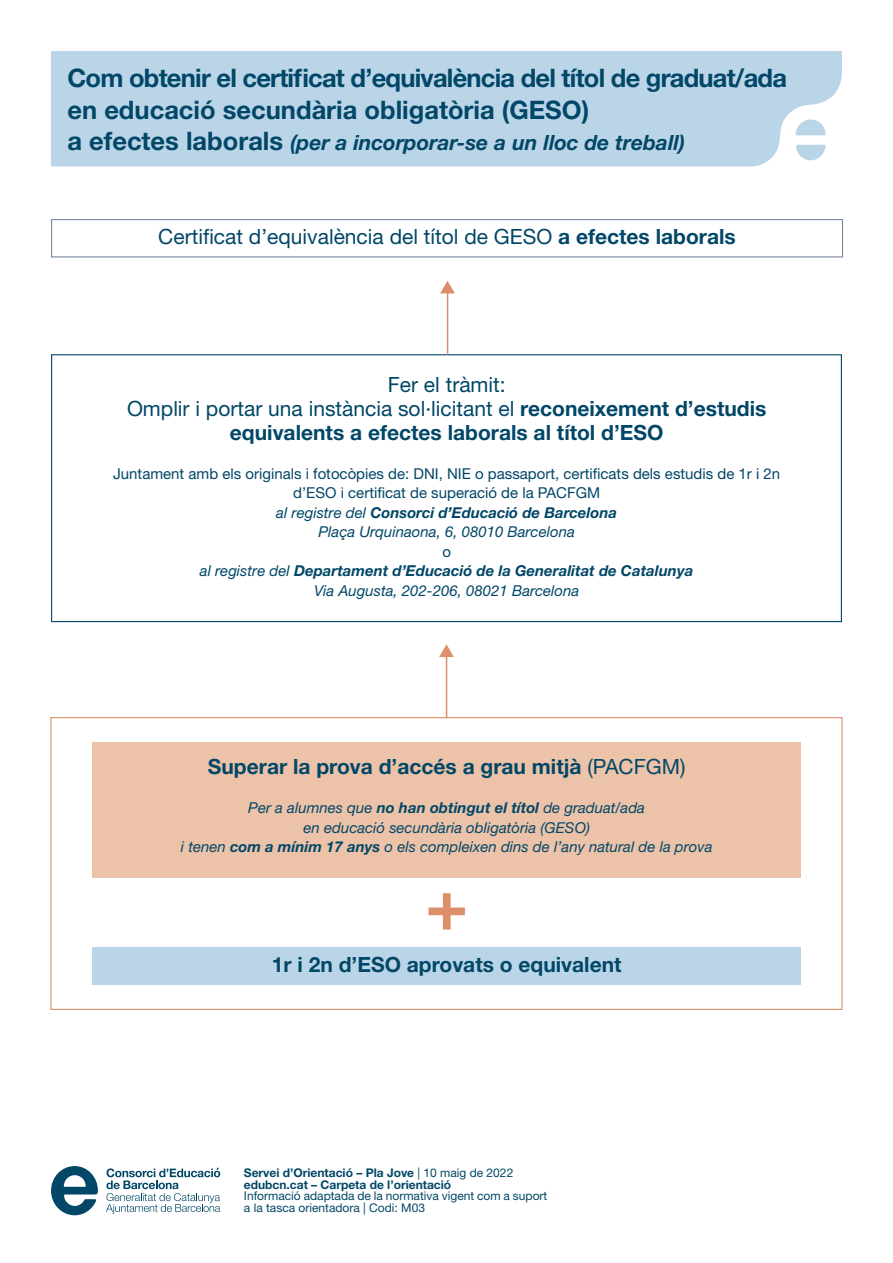
<style>
.page{position:relative;width:893px;height:1263px;background:#fff}
.page>*{position:absolute;margin:0;border:0;box-sizing:border-box;transform-origin:0 0}
.t1{font:700 72px "Helvetica Neue LT Std";color:#dd8f6b}
.t2{font:700 25.5px "Helvetica Neue LT Std";letter-spacing:-.03em;color:#024767}
.t3{font:700 25.5px "Helvetica Neue LT Std";color:#024767}
.t4{font:21px "Helvetica Neue LT Std";color:#024767}
.t5{font:700 21px "Helvetica Neue LT Std";color:#024767}
.t6{font:italic 700 21px "Helvetica Neue LT Std";color:#024767}
.t7{font:italic 15px "Helvetica Neue LT Std";color:#024767}
.t8{font:15px/19.5px "Helvetica Neue LT Std";color:#024767;text-align:center}
.t9{font:italic 700 15px "Helvetica Neue LT Std";color:#024767}
.t10{font:12px "Helvetica Neue LT Std";color:#024767}
.t11{font:700 12px "Helvetica Neue LT Std";color:#024767}
.s1{font-style:normal;font-size:25.5px}
.s2{font-weight:700}
.s3{font-weight:400}
</style>
<div class="page">
<div style="left:92px;top:948px;width:709px;height:37px;background:#bbd5e8"></div>
<div style="left:92px;top:742px;width:709px;height:135px;background:#ecc2a9"></div>
<div style="left:51px;top:219px;width:792px;height:38px;border:1px solid #7b89a1"></div>
<div style="left:51px;top:51px;width:791px;height:116px;background:#bbd5e8"></div>
<svg style="left:796px;top:145px;width:30px;height:15px"></svg>
<svg style="left:796px;top:119px;width:30px;height:16px"></svg>
<svg style="left:51px;top:1166px;width:47px;height:49px"></svg>
<svg style="left:106px;top:1168px;width:114px;height:46px"></svg>
<hr style="left:447px;top:292px;width:1px;height:63px;background:#dd8f6b">
<svg style="left:440px;top:281px;width:15px;height:12px"></svg>
<hr style="left:446px;top:656px;width:1px;height:62px;background:#dd8f6b">
<svg style="left:439px;top:644px;width:15px;height:13px"></svg>
<h1 class="t2" style="left:68px;top:62px;width:721px">Com obtenir el certificat d’equivalència del títol de graduat/ada</h1>
<h1 class="t3" style="left:68px;top:94px;width:523px">en educació secundària obligatòria (GESO)</h1>
<h1 class="t6" style="left:68px;top:130px;width:619px"><span class="s1">a efectes laborals</span> (per a incorporar-se a un lloc de treball)</h1>
<p class="t4" style="left:158px;top:223px;width:579px">Certificat d’equivalència del títol de GESO <span class="s2">a efectes laborals</span></p>
<p class="t4" style="left:388px;top:371px;width:119px">Fer el tràmit:</p>
<p class="t4" style="left:127px;top:395px;width:641px">Omplir i portar una instància sol·licitant el <span class="s2">reconeixement d’estudis</span></p>
<p class="t5" style="left:230px;top:419px;width:435px">equivalents a efectes laborals al títol d’ESO</p>
<p class="t8" style="left:113px;top:463px;width:669px">Juntament amb els originals i fotocòpies de: DNI, NIE o passaport, certificats dels estudis de 1r i 2n d’ESO i certificat de superació de la PACFGM</p>
<p class="t9" style="left:276px;top:503px;width:342px"><span class="s3">al registre del</span> Consorci d’Educació de Barcelona</p>
<p class="t7" style="left:319px;top:522px;width:258px">Plaça Urquinaona, 6, 08010 Barcelona</p>
<p class="t8" style="left:442px;top:541px;width:10px">o</p>
<p class="t9" style="left:200px;top:561px;width:495px"><span class="s3">al registre del</span> Departament d’Educació de la Generalitat de Catalunya</p>
<p class="t7" style="left:314px;top:581px;width:267px">Via Augusta, 202-206, 08021 Barcelona</p>
<p class="t5" style="left:208px;top:754px;width:479px">Superar la prova d’accés a grau mitjà <span class="s3">(PACFGM)</span></p>
<p class="t7" style="left:248px;top:798px;width:398px">Per a alumnes que <span class="s2">no han obtingut el títol</span> de graduat/ada</p>
<p class="t7" style="left:303px;top:818px;width:288px">en educació secundària obligatòria (GESO)</p>
<p class="t7" style="left:181px;top:837px;width:533px">i tenen <span class="s2">com a mínim 17 anys</span> o els compleixen dins de l’any natural de la prova</p>
<h1 class="t1" style="left:425px;top:859px;width:45px">+</h1>
<p class="t5" style="left:272px;top:952px;width:351px">1r i 2n d’ESO aprovats o equivalent</p>
<p class="t11" style="left:244px;top:1166px;width:271px">Servei d’Orientació – Pla Jove <span class="s3">| 10 maig de 2022</span></p>
<p class="t11" style="left:244px;top:1177px;width:209px">edubcn.cat – Carpeta de l’orientació</p>
<p class="t10" style="left:244px;top:1188px;width:305px">Informació adaptada de la normativa vigent com a suport</p>
<p class="t10" style="left:244px;top:1200px;width:183px">a la tasca orientadora | Codi: M03</p>
</div>
